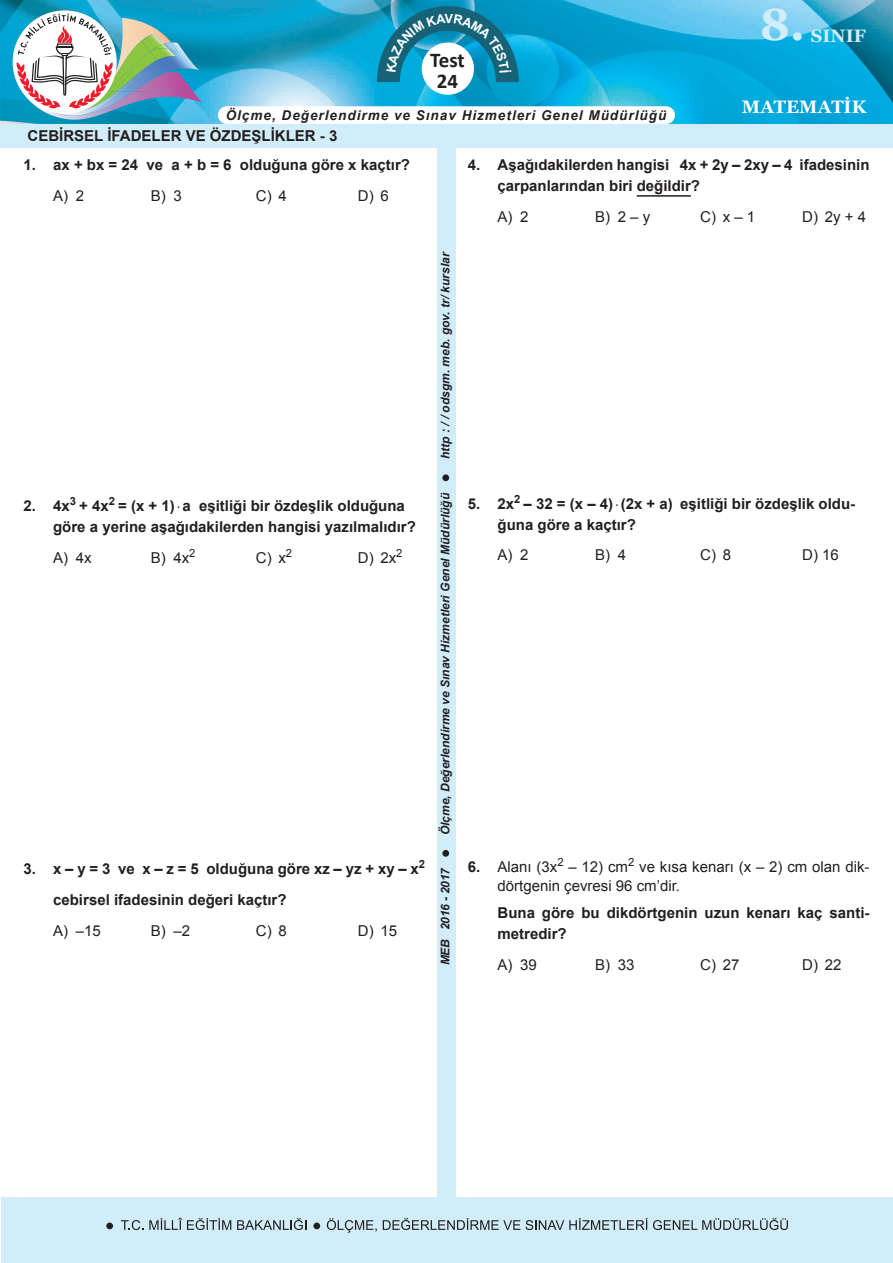
<style>
.page{position:relative;width:893px;height:1263px;background:#fff}
.page>*{position:absolute;margin:0;border:0;box-sizing:border-box;transform-origin:0 0}
.t1{font:700 45px "Georgia";color:#d2edfa}
.t2{font:700 21px/21px "Calibri";letter-spacing:-.005em;color:#231f20;text-align:center}
.t3{font:700 18px "Georgia";color:#fff}
.t4{font:700 18px "Georgia";color:#d2edfa}
.t5{font:700 15px/21px "Arial";color:#231f20}
.t6{font:15px/19.5px "Arial";color:#231f20}
.t7{font:italic 700 13.5px "Arial";letter-spacing:.075em;color:#231f20}
.t8{font:italic 700 12px "Arial";color:#231f20}
.s1{font-weight:700}
</style>
<div class="page">
<img style="left:0;top:0;width:893px;height:124px">
<div style="left:1px;top:1197px;width:891px;height:66px;background:#d2edfa"></div>
<svg style="left:121px;top:1220px;width:22px;height:10px"></svg>
<svg style="left:149px;top:1218px;width:82px;height:12px"></svg>
<svg style="left:237px;top:1218px;width:69px;height:12px"></svg>
<svg style="left:327px;top:1218px;width:50px;height:14px"></svg>
<svg style="left:383px;top:1218px;width:137px;height:12px"></svg>
<svg style="left:526px;top:1218px;width:121px;height:12px"></svg>
<svg style="left:653px;top:1218px;width:135px;height:12px"></svg>
<div style="left:313px;top:1222px;width:7px;height:7px;background:#231f20;border-radius:50%"></div>
<div style="left:106px;top:1222px;width:7px;height:7px;background:#231f20;border-radius:50%"></div>
<div style="left:0;top:124px;width:893px;height:24px;background:#d2edfa"></div>
<div style="left:422px;top:43px;width:52px;height:52px;background:#fff;border-radius:50%"></div>
<div style="left:437px;top:142px;width:18px;height:1062px;background:#d2edfa"></div>
<div style="left:218px;top:106px;width:457px;height:18px;background:#fff;border-radius:9px"></div>
<img style="left:122px;top:18px;width:49px;height:24px">
<img style="left:22px;top:110px;width:95px;height:10px">
<img style="left:111px;top:91px;width:91px;height:19px">
<img style="left:176px;top:42px;width:23px;height:49px">
<img style="left:164px;top:42px;width:14px;height:11px">
<img style="left:22px;top:109px;width:89px;height:7px">
<img style="left:122px;top:91px;width:11px;height:14px">
<img style="left:122px;top:36px;width:21px;height:16px">
<img style="left:84px;top:109px;width:27px;height:2px">
<img style="left:122px;top:52px;width:54px;height:39px">
<svg style="left:143px;top:51px;width:7px;height:6px"></svg>
<img style="left:122px;top:57px;width:21px;height:34px">
<img style="left:142px;top:34px;width:22px;height:17px">
<img style="left:150px;top:48px;width:26px;height:12px">
<img style="left:150px;top:44px;width:18px;height:8px">
<div style="left:13px;top:10px;width:104px;height:104px;background:#fff;border-radius:50%"></div>
<svg style="left:16px;top:14px;width:106px;height:95px"></svg>
<div style="left:442px;top:474px;width:7px;height:7px;background:#231f20;border-radius:50%"></div>
<div style="left:442px;top:850px;width:7px;height:7px;background:#231f20;border-radius:50%"></div>
<hr style="left:637px;top:195px;width:54px;height:2px;background:#231f20">
<svg style="left:377px;top:6px;width:142px;height:76px"></svg>
<h2 class="t2" style="left:430px;top:49px;width:36px">Test<br>24</h2>
<p class="t7" style="left:226px;top:107px;width:442px">Ölçme, Değerlendirme ve Sınav Hizmetleri Genel Müdürlüğü</p>
<h1 class="t1" style="left:760px;top:-4px;width:47px">8.</h1>
<p class="t4" style="left:811px;top:24px;width:56px">SINIF</p>
<p class="t3" style="left:742px;top:95px;width:126px">MATEMATİK</p>
<p class="t5" style="left:28px;top:126px;width:311px">CEBİRSEL İFADELER VE ÖZDEŞLİKLER - 3</p>
<p class="t5" style="left:23px;top:155px;width:388px">1. ax + bx = 24 ve a + b = 6 olduğuna göre x kaçtır?</p>
<p class="t6" style="left:53px;top:186px;width:33px">A) 2</p>
<p class="t6" style="left:151px;top:186px;width:32px">B) 3</p>
<p class="t6" style="left:256px;top:186px;width:32px">C) 4</p>
<p class="t6" style="left:358px;top:186px;width:32px">D) 6</p>
<p class="t5" style="left:53px;top:496px;width:364px;text-indent:-30px">2. 4x<sup>3</sup> + 4x<sup>2</sup> = (x + 1)⋅a eşitliği bir özdeşlik olduğuna göre a yerine aşağıdakilerden hangisi yazılmalıdır?</p>
<p class="t6" style="left:53px;top:549px;width:40px">A) 4x</p>
<p class="t6" style="left:151px;top:549px;width:46px">B) 4x<sup>2</sup></p>
<p class="t6" style="left:256px;top:549px;width:38px">C) x<sup>2</sup></p>
<p class="t6" style="left:358px;top:549px;width:46px">D) 2x<sup>2</sup></p>
<p class="t5" style="left:53px;top:853px;width:374px;line-height:31.7px;text-indent:-30px">3. x – y = 3 ve x – z = 5 olduğuna göre xz – yz + xy – x<sup>2 </sup>cebirsel ifadesinin değeri kaçtır?</p>
<p class="t6" style="left:53px;top:921px;width:49px">A) –15</p>
<p class="t6" style="left:151px;top:921px;width:41px">B) –2</p>
<p class="t6" style="left:256px;top:921px;width:32px">C) 8</p>
<p class="t6" style="left:358px;top:921px;width:41px">D) 15</p>
<p class="t8" style="left:438px;top:459px;width:209px;rotate:-90deg">http : / / odsgm. meb. gov. tr/ kurslar</p>
<p class="t8" style="left:438px;top:835px;width:344px;rotate:-90deg">Ölçme, Değerlendirme ve Sınav Hizmetleri Genel Müdürlüğü</p>
<p class="t8" style="left:438px;top:965px;width:99px;rotate:-90deg">MEB 2016 - 2017</p>
<p class="t5" style="left:497px;top:155px;width:374px;text-indent:-30px">4. Aşağıdakilerden hangisi 4x + 2y – 2xy – 4 ifadesinin çarpanlarından biri değildir?</p>
<p class="t6" style="left:497px;top:207px;width:33px">A) 2</p>
<p class="t6" style="left:595px;top:207px;width:57px">B) 2 – y</p>
<p class="t6" style="left:700px;top:207px;width:57px">C) x – 1</p>
<p class="t6" style="left:802px;top:207px;width:65px">D) 2y + 4</p>
<p class="t5" style="left:497px;top:493px;width:359px;text-indent:-30px">5. 2x<sup>2</sup> – 32 = (x – 4)⋅(2x + a) eşitliği bir özdeşlik oldu&shy;ğuna göre a kaçtır?</p>
<p class="t6" style="left:497px;top:545px;width:33px">A) 2</p>
<p class="t6" style="left:595px;top:545px;width:32px">B) 4</p>
<p class="t6" style="left:700px;top:545px;width:32px">C) 8</p>
<p class="t6" style="left:802px;top:545px;width:38px">D) 16</p>
<p class="t6" style="left:497px;top:857px;width:374px;text-indent:-30px"><span class="s1">6.</span> Alanı (3x<sup>2</sup> – 12) cm<sup>2</sup> ve kısa kenarı (x – 2) cm olan dik&shy;dörtgenin çevresi 96 cm’dir.</p>
<p class="t5" style="left:497px;top:903px;width:374px">Buna göre bu dikdörtgenin uzun kenarı kaç santi&shy;metredir?</p>
<p class="t6" style="left:497px;top:955px;width:41px">A) 39</p>
<p class="t6" style="left:595px;top:955px;width:41px">B) 33</p>
<p class="t6" style="left:700px;top:955px;width:41px">C) 27</p>
<p class="t6" style="left:802px;top:955px;width:41px">D) 22</p>
</div>
